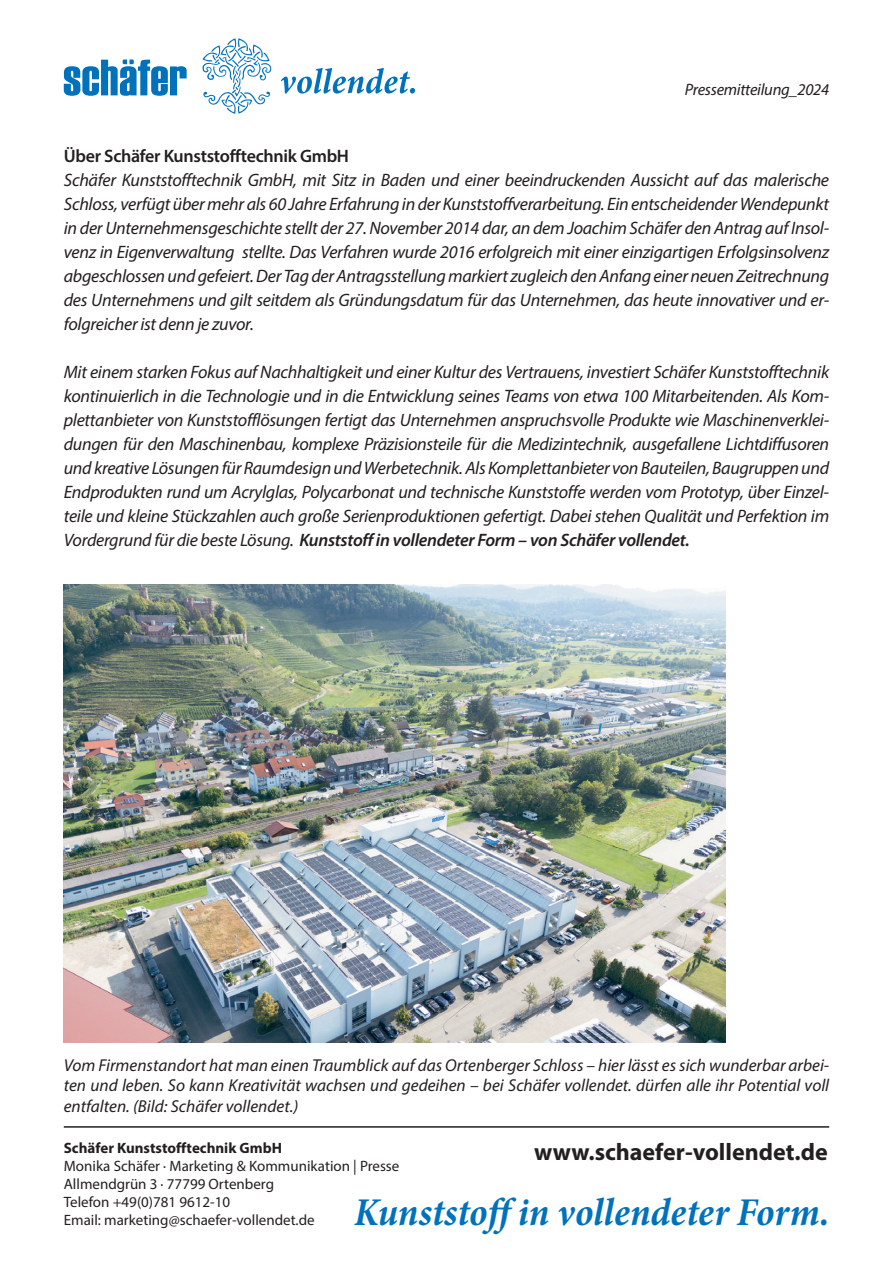
<style>
.page{position:relative;width:893px;height:1263px;background:#fff}
.page>*{position:absolute;margin:0;border:0;box-sizing:border-box;transform-origin:0 0}
.t1{font:italic 700 condensed 39.75px "Minion Pro";color:#0072bc}
.t2{font:700 24px "Myriad Pro";color:#231f20}
.t3{font:italic 18px/24px "Myriad Pro";letter-spacing:-.015em;color:#231f20;text-align:justify}
.t4{font:600 18px "Myriad Pro";letter-spacing:-.015em;color:#231f20}
.t5{font:italic 17.25px/20.7px "Myriad Pro";color:#231f20;text-align:justify}
.t6{font:italic 16.5px "Myriad Pro";letter-spacing:-.015em;color:#231f20}
.t7{font:15px/18px "Myriad Pro";color:#231f20}
.t8{font:700 15px "Myriad Pro";color:#231f20}
.s1{font-weight:600}
</style>
<div class="page">
<svg style="left:202px;top:38px;width:69px;height:76px"></svg>
<svg style="left:281px;top:68px;width:134px;height:26px"></svg>
<svg style="left:64px;top:59px;width:123px;height:37px"></svg>
<hr style="left:64px;top:1126px;width:765px;height:2px;background:#231f20">
<img style="left:64px;top:585px;width:661px;height:457px">
<p class="t6" style="left:685px;top:79px;width:146px">Pressemitteilung_2024</p>
<p class="t4" style="left:64px;top:145px;width:287px">Über Schäfer Kunststofftechnik GmbH</p>
<p class="t3" style="left:64px;top:168px;width:767px">Schäfer Kunststofftechnik GmbH, mit Sitz in Baden und einer beeindruckenden Aussicht auf das malerische Schloss, verfügt über mehr als 60 Jahre Erfahrung in der Kunststoffverarbeitung. Ein entscheidender Wendepunkt in der Unternehmensgeschichte stellt der 27. November 2014 dar, an dem Joachim Schäfer den Antrag auf Insol&shy;venz in Eigenverwaltung stellte. Das Verfahren wurde 2016 erfolgreich mit einer einzigartigen Erfolgsinsolvenz abgeschlossen und gefeiert. Der Tag der Antragsstellung markiert zugleich den Anfang einer neuen Zeitrechnung des Unternehmens und gilt seitdem als Gründungsdatum für das Unternehmen, das heute innovativer und er&shy;folgreicher ist denn je zuvor.</p>
<p class="t3" style="left:64px;top:360px;width:767px">Mit einem starken Fokus auf Nachhaltigkeit und einer Kultur des Vertrauens, investiert Schäfer Kunststofftechnik kontinuierlich in die Technologie und in die Entwicklung seines Teams von etwa 100 Mitarbeitenden. Als Kom&shy;plettanbieter von Kunststofflösungen fertigt das Unternehmen anspruchsvolle Produkte wie Maschinenverklei&shy;dungen für den Maschinenbau, komplexe Präzisionsteile für die Medizintechnik, ausgefallene Lichtdiffusoren und kreative Lösungen für Raumdesign und Werbetechnik. Als Komplettanbieter von Bauteilen, Baugruppen und Endprodukten rund um Acrylglas, Polycarbonat und technische Kunststoffe werden vom Prototyp, über Einzel&shy;teile und kleine Stückzahlen auch große Serienproduktionen gefertigt. Dabei stehen Qualität und Perfektion im Vordergrund für die beste Lösung. <span class="s1">Kunststoff in vollendeter Form – von Schäfer vollendet.</span></p>
<p class="t5" style="left:64px;top:1054px;width:767px">Vom Firmenstandort hat man einen Traumblick auf das Ortenberger Schloss – hier lässt es sich wunderbar arbei&shy;ten und leben. So kann Kreativität wachsen und gedeihen – bei Schäfer vollendet. dürfen alle ihr Potential voll entfalten. (Bild: Schäfer vollendet.)</p>
<p class="t8" style="left:64px;top:1138px;width:220px">Schäfer Kunststofftechnik GmbH</p>
<p class="t7" style="left:64px;top:1156px;width:337px">Monika Schäfer · Marketing &amp; Kommunikation | Presse Allmendgrün 3 · 77799 Ortenberg<br>Telefon +49(0)781 9612-10<br>Email: marketing@schaefer-vollendet.de</p>
<h2 class="t2" style="left:534px;top:1136px;width:295px">www.schaefer-vollendet.de</h2>
<h1 class="t1" style="left:354px;top:1184px;width:477px">Kunststoff in vollendeter Form.</h1>
</div>
